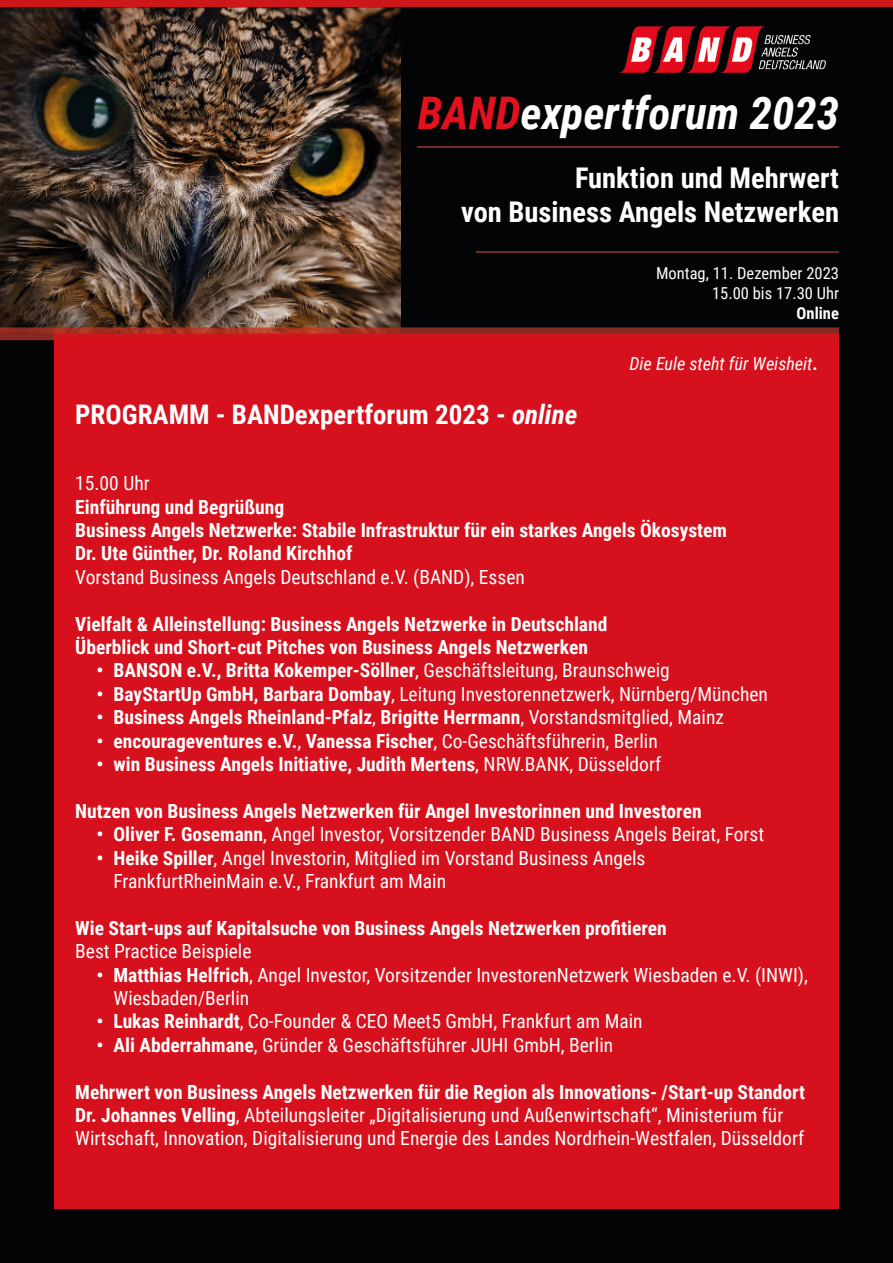
<style>
.page{position:relative;width:893px;height:1263px;background:#fff}
.page>*{position:absolute;margin:0;border:0;box-sizing:border-box;transform-origin:0 0}
.t1{font:italic 700 45px "Roboto Condensed";color:#fff}
.t2{font:700 28.5px/34.2px "Roboto Condensed";color:#fff;text-align:right}
.t3{font:700 27px "Roboto Condensed";color:#fff}
.t4{font:19.5px/23.4px "Roboto Condensed";color:#fff}
.t5{font:700 19.5px/23.4px "Roboto Condensed";color:#fff}
.t6{font:italic 18px "Roboto Condensed";color:#fff}
.t7{font:16.5px/19.8px "Roboto Condensed";color:#fff;text-align:right}
.t8{font:700 16.5px "Roboto Condensed";color:#fff}
.s1{color:#e3111d}
.s2{font-style:italic}
.s3{font-weight:700;font-style:normal}
.s4{font-weight:400}
.s5{font-weight:700}
</style>
<div class="page">
<div style="left:0;top:6px;width:893px;height:1257px;background:#030405"></div>
<img style="left:0;top:6px;width:401px;height:321px">
<div style="left:54px;top:334px;width:785px;height:875px;background:#d6101c"></div>
<svg style="left:0;top:327px;width:839px;height:13px"></svg>
<div style="left:0;top:0;width:893px;height:6px;background:#cd171a"></div>
<hr style="left:418px;top:147px;width:421px;height:1px;background:#722823">
<hr style="left:476px;top:251px;width:363px;height:2px;background:#722823">
<img style="left:606px;top:14px;width:233px;height:68px">
<h1 class="t1" style="left:418px;top:82px;width:423px"><span class="s1">BAND</span>expertforum 2023</h1>
<h2 class="t2" style="left:461px;top:160px;width:379px">Funktion und Mehrwert<br>von Business Angels Netzwerken</h2>
<p class="t7" style="left:656px;top:263px;width:184px">Montag, 11. Dezember 2023<br>15.00 bis 17.30 Uhr</p>
<p class="t8" style="left:797px;top:302px;width:44px">Online</p>
<h3 class="t3" style="left:75px;top:395px;width:504px">PROGRAMM - BANDexpertforum 2023 - <span class="s2">online</span></h3>
<p class="t6" style="left:629px;top:351px;width:190px">Die Eule steht für Weisheit<span class="s3">.</span></p>
<p class="t4" style="left:75px;top:471px;width:76px">15.00 Uhr</p>
<p class="t5" style="left:75px;top:494px;width:653px">Einführung und Begrüßung<br>Business Angels Netzwerke: Stabile Infrastruktur für ein starkes Angels Ökosystem<br>Dr. Ute Günther, Dr. Roland Kirchhof</p>
<p class="t4" style="left:75px;top:564px;width:451px">Vorstand Business Angels Deutschland e.V. (BAND), Essen</p>
<p class="t5" style="left:75px;top:611px;width:534px">Vielfalt &amp; Alleinstellung: Business Angels Netzwerke in Deutschland<br>Überblick und Short-cut Pitches von Business Angels Netzwerken</p>
<p class="t5" style="left:97px;top:658px;width:575px">• BANSON e.V., Britta Kokemper-Söllner<span class="s4">, Geschäftsleitung, Braunschweig</span></p>
<p class="t4" style="left:97px;top:681px;width:673px"><span class="s5">• BayStartUp GmbH, Barbara Dombay</span>, Leitung Investorennetzwerk, Nürnberg/München</p>
<p class="t5" style="left:97px;top:705px;width:629px">• Business Angels Rheinland-Pfalz<span class="s4">,</span> Brigitte Herrmann<span class="s4">, Vorstandsmitglied, Mainz</span></p>
<p class="t5" style="left:97px;top:728px;width:563px">• encourageventures e.V.<span class="s4">,</span> Vanessa Fischer<span class="s4">, Co-Geschäftsführerin, Berlin</span></p>
<p class="t5" style="left:97px;top:752px;width:566px">• win Business Angels Initiative, Judith Mertens<span class="s4">, NRW.BANK, Düsseldorf</span></p>
<p class="t5" style="left:75px;top:798px;width:628px">Nutzen von Business Angels Netzwerken für Angel Investorinnen und Investoren</p>
<p class="t4" style="left:97px;top:822px;width:669px"><span class="s5">• Oliver F. Gosemann</span>, Angel Investor, Vorsitzender BAND Business Angels Beirat, Forst</p>
<p class="t4" style="left:113px;top:845px;width:533px;text-indent:-17px"><span class="s5">• Heike Spiller</span>, Angel Investorin, Mitglied im Vorstand Business Angels<br>FrankfurtRheinMain e.V., Frankfurt am Main</p>
<p class="t5" style="left:75px;top:915px;width:593px">Wie Start-ups auf Kapitalsuche von Business Angels Netzwerken profitieren</p>
<p class="t4" style="left:75px;top:939px;width:178px">Best Practice Beispiele</p>
<p class="t4" style="left:113px;top:962px;width:696px;text-indent:-17px"><span class="s5">• Matthias Helfrich</span>, Angel Investor, Vorsitzender InvestorenNetzwerk Wiesbaden e.V. (INWI),<br>Wiesbaden/Berlin</p>
<p class="t4" style="left:96px;top:1009px;width:548px"><span class="s5">• Lukas Reinhardt</span>, Co-Founder &amp; CEO Meet5 GmbH, Frankfurt am Main</p>
<p class="t4" style="left:96px;top:1032px;width:518px"><span class="s5">• Ali Abderrahmane</span>, Gründer &amp; Geschäftsführer JUHI GmbH, Berlin</p>
<p class="t4" style="left:75px;top:1079px;width:731px"><span class="s5">Mehrwert von Business Angels Netzwerken für die Region als Innovations- /Start-up Standort<br>Dr. Johannes Velling</span>, Abteilungsleiter „Digitalisierung und Außenwirtschaft“, Ministerium für<br>Wirtschaft, Innovation, Digitalisierung und Energie des Landes Nordrhein-Westfalen, Düsseldorf</p>
</div>
